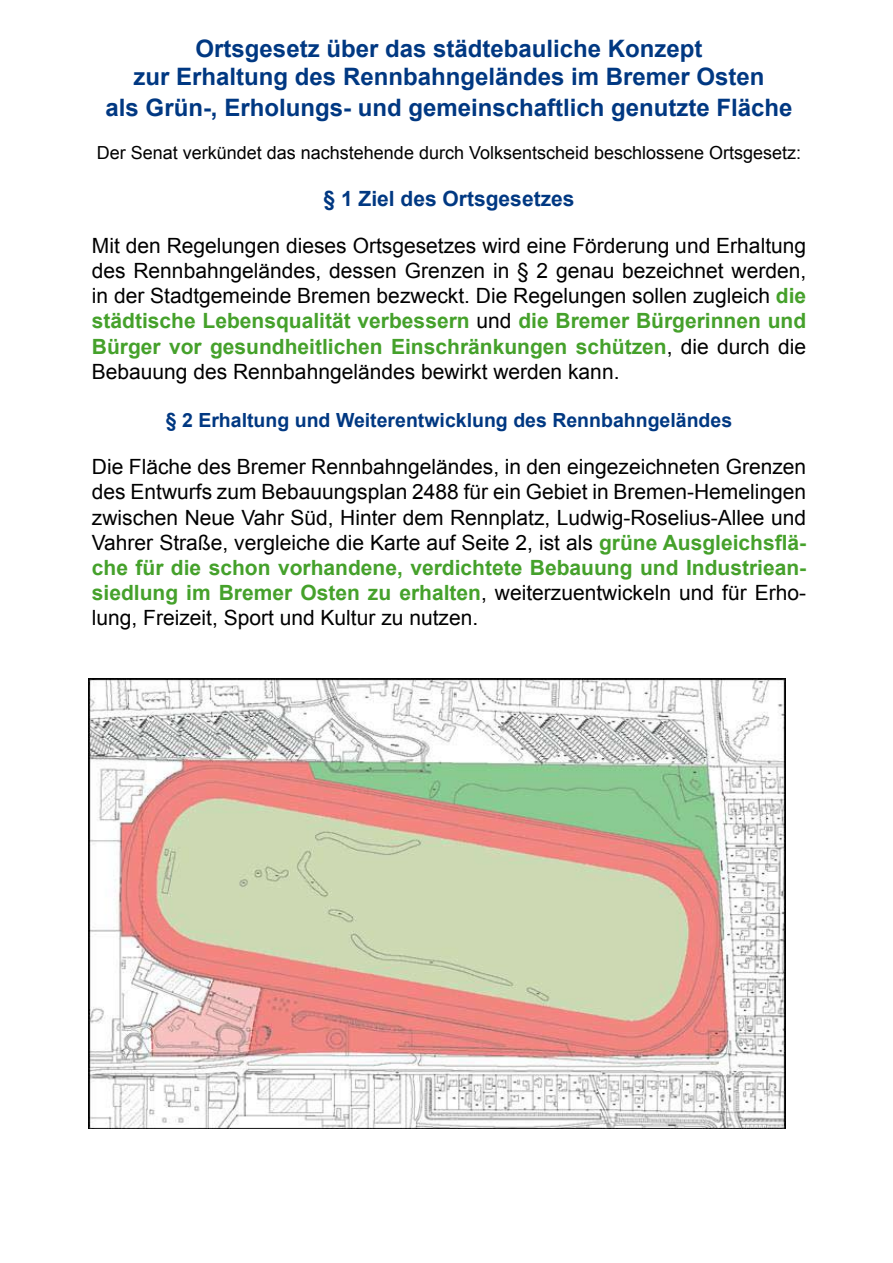
<style>
.page{position:relative;width:893px;height:1263px;background:#fff}
.page>*{position:absolute;margin:0;border:0;box-sizing:border-box;transform-origin:0 0}
.t1{font:700 24px/29.7px "Arial";color:#003882;text-align:center}
.t2{font:21px/25.2px "Arial";color:#000;text-align:justify}
.t3{font:700 21px "Arial";color:#003882}
.t4{font:700 19.5px "Arial";color:#003882}
.t5{font:18px "Arial";color:#000}
.s1{font-weight:700;color:#45a12b}
</style>
<div class="page">
<img style="left:88px;top:679px;width:698px;height:449px">
<p class="t1" style="left:106px;top:34px;width:688px">Ortsgesetz über das städtebauliche Konzept<br>zur Erhaltung des Rennbahngeländes im Bremer Osten<br>als Grün-, Erholungs- und gemeinschaftlich genutzte Fläche</p>
<p class="t5" style="left:97px;top:141px;width:706px">Der Senat verkündet das nachstehende durch Volksentscheid beschlossene Ortsgesetz:</p>
<p class="t3" style="left:324px;top:185px;width:252px">§ 1 Ziel des Ortsgesetzes</p>
<p class="t2" style="left:92px;top:233px;width:716px">Mit den Regelungen dieses Ortsgesetzes wird eine Förderung und Erhaltung des Rennbahngeländes, dessen Grenzen in § 2 genau bezeichnet werden, in der Stadtgemeinde Bremen bezweckt. Die Regelungen sollen zugleich <span class="s1">die städtische Lebensqualität verbessern</span> und <span class="s1">die Bremer Bürgerinnen und Bürger vor gesundheitlichen Einschränkungen schützen</span>, die durch die Bebauung des Rennbahngeländes bewirkt werden kann.</p>
<p class="t4" style="left:166px;top:408px;width:568px">§ 2 Erhaltung und Weiterentwicklung des Rennbahngeländes</p>
<p class="t2" style="left:92px;top:454px;width:716px">Die Fläche des Bremer Rennbahngeländes, in den eingezeichneten Grenzen des Entwurfs zum Bebauungsplan 2488 für ein Gebiet in Bremen-Hemelingen zwischen Neue Vahr Süd, Hinter dem Rennplatz, Ludwig-Roselius-Allee und Vahrer Straße, vergleiche die Karte auf Seite 2, ist als <span class="s1">grüne Ausgleichsflä&shy;che für die schon vorhandene, verdichtete Bebauung und Industriean&shy;siedlung im Bremer Osten zu erhalten</span>, weiterzuentwickeln und für Erho&shy;lung, Freizeit, Sport und Kultur zu nutzen.</p>
</div>
